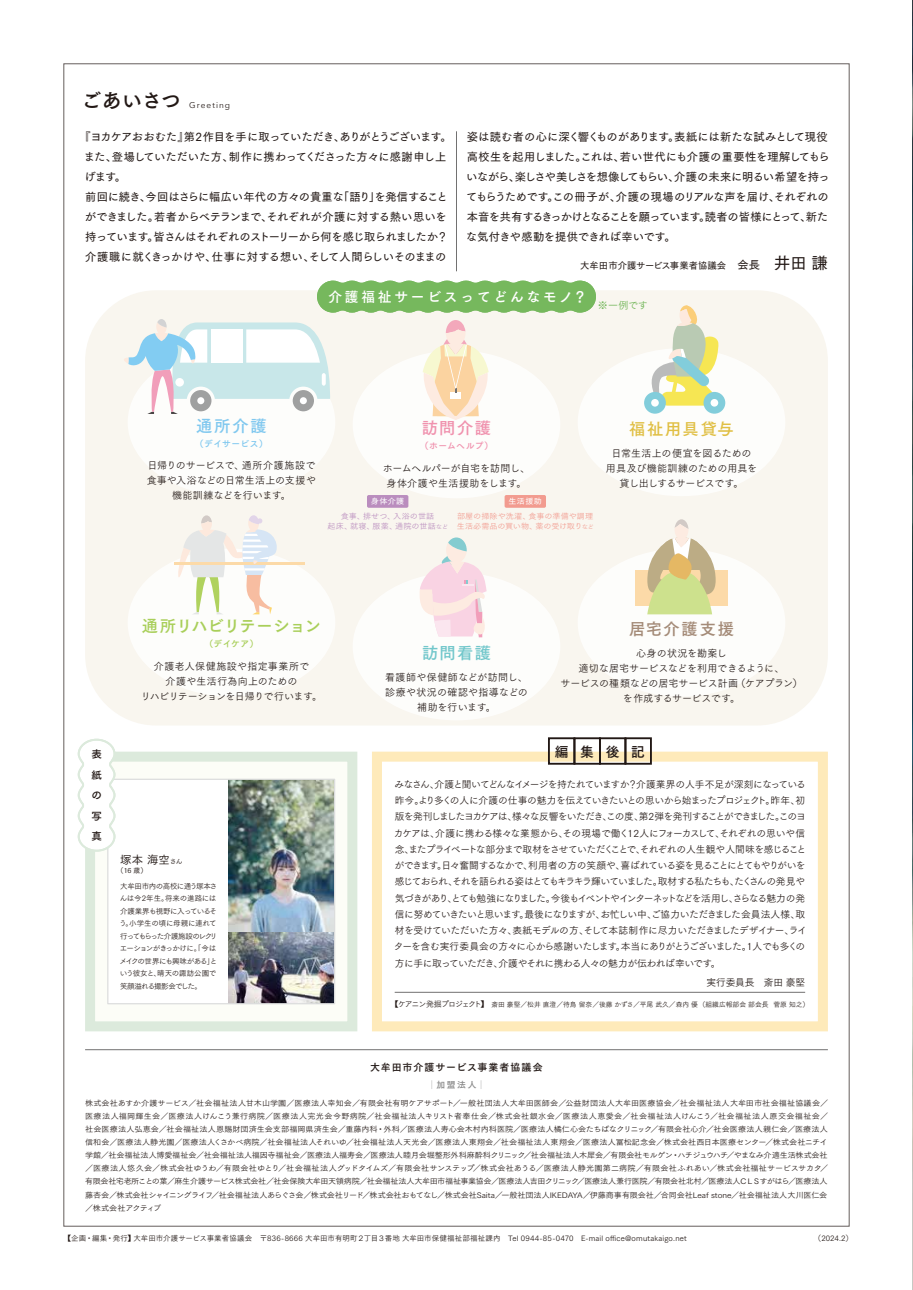
<style>
.page{position:relative;width:913px;height:1290px;background:#fff}
.page>*{position:absolute;margin:0;border:0;box-sizing:border-box;transform-origin:0 0}
.t1{font:19.75px "Tsuku Go Pro B";letter-spacing:.02em;color:#221815}
.t2{font:16.25px "Tsuku Go Pro B";letter-spacing:-.01em;color:#a9cf5a}
.t3{font:16.25px "Tsuku Go Pro B";letter-spacing:.1em;color:#a48b78}
.t4{font:16.25px "Tsuku Go Pro B";letter-spacing:.095em;color:#e0bf44}
.t5{font:16.25px "Tsuku Go Pro B";color:#72c7cb}
.t6{font:16.25px "Tsuku Go Pro B";color:#80c8ef}
.t7{font:16.25px "Tsuku Go Pro B";color:#f092ae}
.t8{font:13.75px "Tsuku Go Pro B";letter-spacing:.2em;color:#fff}
.t9{font:13.75px "Tsuku Go Pro B";color:#221815}
.t10{font:11.38px "Tsuku Go Pro M";color:#221815}
.t11{font:11.25px/20px "Tsuku Go Pro D";letter-spacing:-.03em;color:#221815}
.t12{font:10.5px/20.6px "Tsuku Go Pro B";color:#221815;text-align:justify}
.t13{font:10px/15px "Tsuku Go Pro R";letter-spacing:-.005em;color:#221815;text-align:center}
.t14{font:10px/15px "Tsuku Go Pro R";letter-spacing:.03em;color:#221815;text-align:center}
.t15{font:10px "Tsuku Go Pro B";letter-spacing:.085em;color:#221815}
.t16{font:10px "Tsuku Go Pro M";color:#76b85d}
.t17{font:9.75px/16.2px "Tsuku Go Pro R";letter-spacing:-.075em;color:#221815}
.t18{font:9.75px "Tsuku Go Pro R";letter-spacing:-.02em;color:#221815}
.t19{font:9.38px "Tsuku Go Pro D";color:#221815}
.t20{font:8.75px "Tsuku Go Pro B";letter-spacing:.045em;color:#80c8ef}
.t21{font:8.75px "Tsuku Go Pro B";letter-spacing:.04em;color:#f092ae}
.t22{font:8.75px "Tsuku Go Pro B";color:#898989}
.t23{font:8.75px "Tsuku Go Pro B";color:#a9cf5a}
.t24{font:8.25px "Avenir Next";letter-spacing:.12em;color:#221815}
.t25{font:7.75px/13.1px "Tsuku Go Pro R";letter-spacing:-.015em;color:#221815;text-align:justify;scale:1.05 1}
.t26{font:7.75px/10.6px "Tsuku Go Pro R";letter-spacing:-.005em;color:#f29b8f;scale:1.05 1}
.t27{font:7.75px/10.6px "Tsuku Go Pro R";letter-spacing:.015em;color:#ba8dbe;text-align:center;scale:1.05 1}
.t28{font:7.75px "Tsuku Go Pro D";letter-spacing:.045em;color:#fff;scale:1.05 1}
.t29{font:7.5px/12.5px "Tsuku Go Pro R";letter-spacing:-.055em;color:#221815}
.t30{font:7.5px "Tsuku Go Pro R";letter-spacing:.015em;color:#221815}
.t31{font:7.5px "Tsuku Go Pro R";letter-spacing:-.03em;color:#221815}
.t32{font:6.88px "Tsuku Go Pro M";color:#221815}
.t33{font:6.75px "Tsuku Go Pro R";color:#221815}
.s1{font-size:11.25px}
.s2{font-size:16.25px}
.s3{font-size:6px}
.s4{font-size:6.88px}
.s5{font-size:7.88px}
</style>
<div class="page">
<div style="left:85px;top:290px;width:742px;height:435px;background:#f9f6ef;border-radius:71px"></div>
<div style="left:352px;top:572px;width:208px;height:148px;background:#fff;border-radius:50%"></div>
<div style="left:577px;top:549px;width:208px;height:147px;background:#fff;border-radius:50%"></div>
<hr style="left:85px;top:1049px;width:742px;height:1px;background:#727171">
<div style="left:372px;top:752px;width:455px;height:279px;background:#fff;border:10px solid #feeaba"></div>
<div style="left:85px;top:752px;width:272px;height:279px;background:#fcfdf7;border:10px solid #dceadc"></div>
<div style="left:108px;top:779px;width:120px;height:225px;background:#fff"></div>
<div style="left:573px;top:737px;width:27px;height:28px;border:2px solid #221815"></div>
<div style="left:599px;top:737px;width:27px;height:28px;border:2px solid #221815"></div>
<div style="left:624px;top:737px;width:27px;height:28px;border:2px solid #221815"></div>
<div style="left:548px;top:737px;width:27px;height:28px;border:2px solid #221815"></div>
<hr style="left:394px;top:992px;width:411px;height:1px;background:#727171">
<hr style="left:456px;top:131px;width:1px;height:140px;background:#727171">
<svg style="left:317px;top:281px;width:279px;height:32px;background:#7fbc67"></svg>
<div style="left:128px;top:348px;width:207px;height:148px;background:#fff;border-radius:50%"></div>
<svg style="left:124px;top:319px;width:206px;height:95px"></svg>
<div style="left:577px;top:348px;width:208px;height:148px;background:#fff;border-radius:50%"></div>
<div style="left:367px;top:495px;width:41px;height:13px;background:#ba8dbe;border-radius:2px"></div>
<div style="left:504px;top:495px;width:42px;height:13px;background:#f29b8f;border-radius:2px"></div>
<div style="left:352px;top:350px;width:208px;height:148px;background:#fff;border-radius:50%"></div>
<div style="left:128px;top:549px;width:207px;height:147px;background:#fff;border-radius:50%"></div>
<hr style="left:175px;top:562px;width:130px;height:3px;background:#fcdaa8">
<svg style="left:178px;top:515px;width:99px;height:99px"></svg>
<svg style="left:642px;top:305px;width:81px;height:101px"></svg>
<div style="left:644px;top:392px;width:21px;height:22px;background:#82cddb;border-radius:50%"></div>
<div style="left:651px;top:399px;width:7px;height:8px;background:#fff;border-radius:50%"></div>
<div style="left:703px;top:392px;width:22px;height:22px;background:#82cddb;border-radius:50%"></div>
<div style="left:710px;top:399px;width:8px;height:8px;background:#fff;border-radius:50%"></div>
<div style="left:635px;top:570px;width:93px;height:36px;background:#fcdaa8"></div>
<svg style="left:647px;top:519px;width:69px;height:95px"></svg>
<svg style="left:418px;top:537px;width:69px;height:101px"></svg>
<svg style="left:422px;top:320px;width:67px;height:100px"></svg>
<img style="left:228px;top:781px;width:105px;height:221px">
<div style="left:107px;top:779px;width:228px;height:225px;border:1px solid #dcdddd"></div>
<svg style="left:77px;top:738px;width:39px;height:114px"></svg>
<img style="left:912px;top:0;width:1px;height:1290px">
<h1 class="t1" style="left:82px;top:83px;width:101px">ごあいさつ</h1>
<p class="t24" style="left:189px;top:98px;width:42px">Greeting</p>
<p class="t11" style="left:84px;top:126px;width:369px;text-indent:-4px">『ヨカケアおおむた』第2作目を手に取っていただき、ありがとうございます。また、登場していただいた方、制作に携わってくださった方々に感謝申し上げます。<br>前回に続き、今回はさらに幅広い年代の方々の貴重な「語り」を発信することができました。若者からベテランまで、それぞれが介護に対する熱い思いを持っています。皆さんはそれぞれのストーリーから何を感じ取られましたか？介護職に就くきっかけや、仕事に対する想い、そして人間らしいそのままの</p>
<h3 class="t11" style="left:466px;top:126px;width:365px">姿は読む者の心に深く響くものがあります。表紙には新たな試みとして現役高校生を起用しました。これは、若い世代にも介護の重要性を理解してもらいながら、楽しさや美しさを想像してもらい、介護の未来に明るい希望を持ってもらうためです。この冊子が、介護の現場のリアルな声を届け、それぞれの本音を共有するきっかけとなることを願っています。読者の皆様にとって、新たな気付きや感動を提供できれば幸いです。</h3>
<h3 class="t8" style="left:328px;top:285px;width:260px">介護福祉サービスってどんなモノ？</h3>
<p class="t19" style="left:580px;top:257px;width:249px">大牟田市介護サービス事業者協議会<span class="s1">　会長</span> <span class="s2">井田 謙</span></p>
<p class="t16" style="left:598px;top:297px;width:51px">※一例です</p>
<h2 class="t6" style="left:196px;top:412px;width:72px">通所介護</h2>
<p class="t20" style="left:195px;top:436px;width:74px">（デイサービス）</p>
<p class="t13" style="left:147px;top:457px;width:171px">日帰りのサービスで、通所介護施設で食事や入浴などの日常生活上の支援や機能訓練などを行います。</p>
<h2 class="t7" style="left:422px;top:414px;width:71px">訪問介護</h2>
<p class="t21" style="left:420px;top:438px;width:74px">（ホームヘルプ）</p>
<p class="t13" style="left:383px;top:459px;width:149px">ホームヘルパーが自宅を訪問し、身体介護や生活援助をします。</p>
<p class="t28" style="left:371px;top:495px;width:33px">身体介護</p>
<p class="t27" style="left:327px;top:509px;width:116px">食事、排せつ、入浴の世話<br>起床、就寝、服薬、通院の世話<span class="s3">など</span></p>
<p class="t28" style="left:508px;top:495px;width:33px">生活援助</p>
<p class="t26" style="left:457px;top:509px;width:132px">部屋の掃除や洗濯、食事の準備や調理生活必需品の買い物、薬の受け取り<span class="s3">など</span></p>
<h2 class="t4" style="left:629px;top:414px;width:106px">福祉用具貸与</h2>
<p class="t13" style="left:605px;top:445px;width:153px">日常生活上の便宜を図るための用具及び機能訓練のための用具を貸し出しするサービスです。</p>
<h2 class="t2" style="left:142px;top:612px;width:180px">通所リハビリテーション</h2>
<p class="t23" style="left:205px;top:636px;width:55px">（デイケア）</p>
<p class="t13" style="left:141px;top:657px;width:183px">介護老人保健施設や指定事業所で<br>介護や生活行為向上のための<br>リハビリテーションを日帰りで行います。</p>
<h3 class="t12" style="left:91px;top:742px;width:12px">表紙の写真</h3>
<h3 class="t10" style="left:120px;top:850px;width:64px">塚本 海空<span class="s4">さん</span></h3>
<p class="t32" style="left:117px;top:865px;width:32px">（16 歳）</p>
<p class="t29" style="left:119px;top:879px;width:100px">大牟田市内の高校に通う塚本さんは今2年生。将来の進路には介護業界も視野に入っているそう。小学生の頃に母親に連れて行ってもらった介護施設のレクリエーションがきっかけに。「今はメイクの世界にも興味がある」という彼女と、晴天の諏訪公園で笑顔溢れる撮影会でした。</p>
<h2 class="t5" style="left:422px;top:638px;width:70px">訪問看護</h2>
<p class="t14" style="left:385px;top:669px;width:144px">看護師や保健師などが訪問し、診療や状況の確認や指導などの補助を行います。</p>
<h2 class="t3" style="left:629px;top:615px;width:106px">居宅介護支援</h2>
<p class="t13" style="left:560px;top:645px;width:243px">心身の状況を勘案し<br>適切な居宅サービスなどを利用できるように、<br>サービスの種類などの居宅サービス計画（ケアプラン）を作成するサービスです。</p>
<h3 class="t9" style="left:554px;top:739px;width:92px">編集後記</h3>
<p class="t17" style="left:394px;top:775px;width:414px">みなさん、介護と聞いてどんなイメージを持たれていますか？介護業界の人手不足が深刻になっている昨今。より多くの人に介護の仕事の魅力を伝えていきたいとの思いから始まったプロジェクト。昨年、初版を発刊しましたヨカケアは、様々な反響をいただき、この度、第2弾を発刊することができました。このヨカケアは、介護に携わる様々な業態から、その現場で働く12人にフォーカスして、それぞれの思いや信念、またプライベートな部分まで取材をさせていただくことで、それぞれの人生観や人間味を感じることができます。日々奮闘するなかで、利用者の方の笑顔や、喜ばれている姿を見ることにとてもやりがいを感じておられ、それを語られる姿はとてもキラキラ輝いていました。取材する私たちも、たくさんの発見や気づきがあり、とても勉強になりました。今後もイベントやインターネットなどを活用し、さらなる魅力の発信に努めていきたいと思います。最後になりますが、お忙しい中、ご協力いただきました会員法人様、取材を受けていただいた方々、表紙モデルの方、そして本誌制作に尽力いただきましたデザイナー、ライターを含む実行委員会の方々に心から感謝いたします。本当にありがとうございました。1人でも多くの方に手に取っていただき、介護やそれに携わる人々の魅力が伝われば幸いです。</p>
<p class="t18" style="left:706px;top:974px;width:100px">実行委員長　斎田 豪堅</p>
<p class="t33" style="left:390px;top:999px;width:420px"><span class="s5">【ケアニン発掘プロジェクト】</span>斎田 豪堅／松井 直澄／待鳥 留奈／後藤 かずさ／平尾 武久／森内 優 （組織広報部会 部会長 菅原 知之）</p>
<p class="t15" style="left:370px;top:1058px;width:174px">大牟田市介護サービス事業者協議会</p>
<p class="t22" style="left:427px;top:1077px;width:60px">│加盟法人│</p>
<p class="t25" style="left:85px;top:1095px;width:709px">株式会社あすか介護サービス／社会福祉法人甘木山学園／医療法人幸知会／有限会社有明ケアサポート／一般社団法人大牟田医師会／公益財団法人大牟田医療協会／社会福祉法人大牟田市社会福祉協議会／医療法人福岡輝生会／医療法人けんこう兼行病院／医療法人完光会今野病院／社会福祉法人キリスト者奉仕会／株式会社銀水会／医療法人恵愛会／社会福祉法人けんこう／社会福祉法人原交会福祉会／社会医療法人弘恵会／社会福祉法人恩賜財団済生会支部福岡県済生会／重藤内科・外科／医療法人寿心会木村内科医院／医療法人橘仁心会たちばなクリニック／有限会社心介／社会医療法人親仁会／医療法人信和会／医療法人静光園／医療法人くさかべ病院／社会福祉法人それいゆ／社会福祉法人天光会／医療法人東翔会／社会福祉法人東翔会／医療法人冨松記念会／株式会社西日本医療センター／株式会社ニチイ学館／社会福祉法人博愛福祉会／社会福祉法人福因寺福祉会／医療法人福寿会／医療法人睦月会堀整形外科麻酔科クリニック／社会福祉法人木犀会／有限会社モルゲン・ハチジュウハチ／やまなみ介適生活株式会社／医療法人悠久会／株式会社ゆうわ／有限会社ゆとり／社会福祉法人グッドタイムズ／有限会社サンステップ／株式会社あうる／医療法人静光園第二病院／有限会社ふれあい／株式会社福祉サービスサカタ／有限会社宅老所ことの葉／麻生介護サービス株式会社／社会保険大牟田天領病院／社会福祉法人大牟田市福祉事業協会／医療法人吉田クリニック／医療法人兼行医院／有限会社北村／医療法人ＣＬＳすがはら／医療法人藤杏会／株式会社シャイニングライフ／社会福祉法人あらぐさ会／株式会社リード／株式会社おもてなし／株式会社Saita／一般社団法人IKEDAYA／伊藤商事有限会社／合同会社Leaf stone／社会福祉法人大川医仁会／株式会社アクティブ</p>
<p class="t30" style="left:64px;top:1232px;width:624px">【企画・編集・発行】大牟田市介護サービス事業者協議会　〒836-8666 大牟田市有明町２丁目３番地 大牟田市保健福祉部福祉課内　Tel 0944-85-0470　E-mail office@omutakaigo.net</p>
<p class="t31" style="left:813px;top:1232px;width:40px">（2024.2）</p>
</div>
